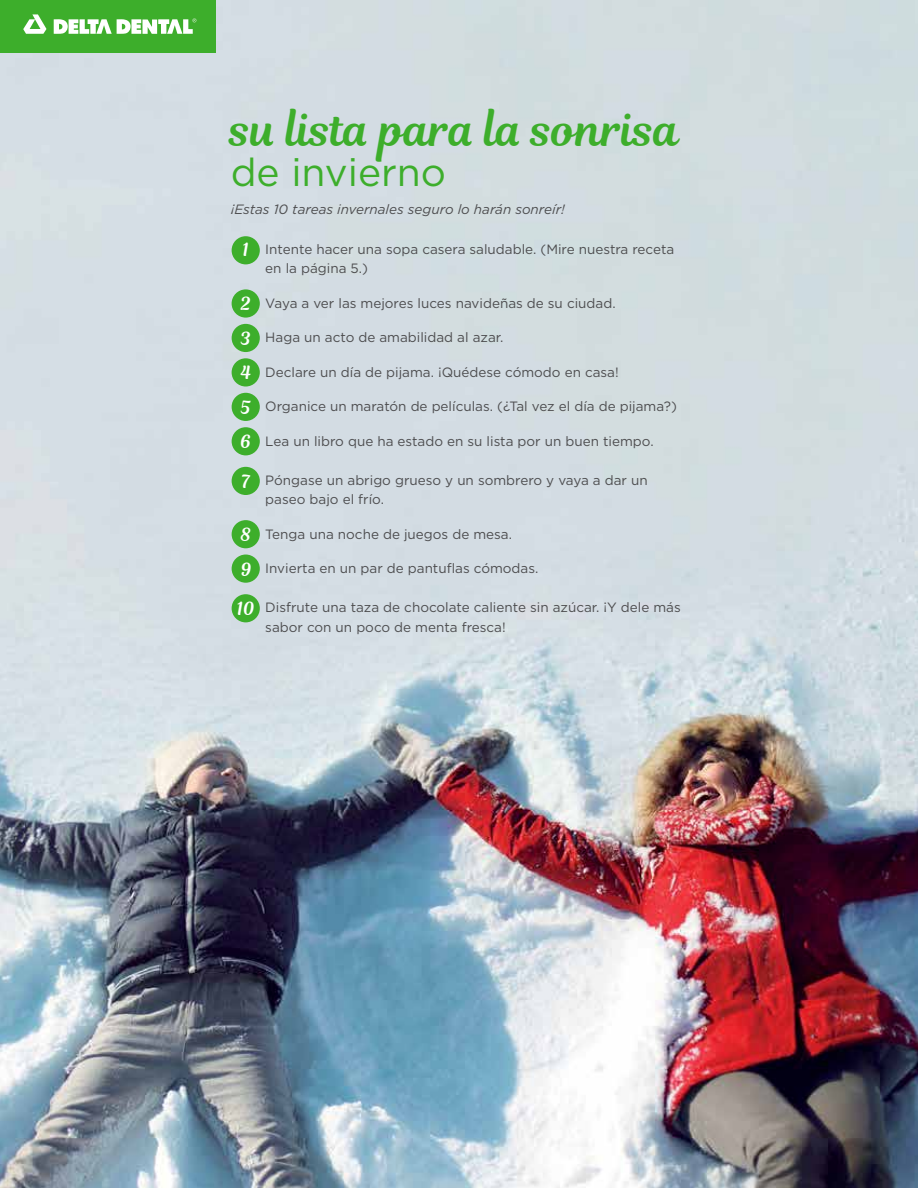
<style>
.page{position:relative;width:918px;height:1188px;background:#fff}
.page>*{position:absolute;margin:0;border:0;box-sizing:border-box;transform-origin:0 0}
.t1{font:45px "Magnolia Script";color:#3dae2b}
.t2{font:39px "Gotham";color:#3dae2b}
.t3{font:18px/34.7px "Magnolia Script";color:#fff;text-align:justify}
.t4{font:13.5px/19.5px "Gotham";color:#4d4d4f}
.t5{font:italic 13.5px "Gotham";color:#4d4d4f}
</style>
<div class="page">
<img style="left:0;top:0;width:918px;height:1188px">
<div style="left:232px;top:594px;width:28px;height:28px;background:#3dae2b;border-radius:50%"></div>
<div style="left:232px;top:236px;width:28px;height:28px;background:#3dae2b;border-radius:50%"></div>
<div style="left:232px;top:289px;width:28px;height:29px;background:#3dae2b;border-radius:50%"></div>
<div style="left:232px;top:324px;width:28px;height:28px;background:#3dae2b;border-radius:50%"></div>
<div style="left:232px;top:358px;width:28px;height:29px;background:#3dae2b;border-radius:50%"></div>
<div style="left:232px;top:393px;width:28px;height:28px;background:#3dae2b;border-radius:50%"></div>
<div style="left:232px;top:427px;width:28px;height:28px;background:#3dae2b;border-radius:50%"></div>
<div style="left:232px;top:467px;width:28px;height:28px;background:#3dae2b;border-radius:50%"></div>
<div style="left:232px;top:520px;width:28px;height:28px;background:#3dae2b;border-radius:50%"></div>
<div style="left:232px;top:555px;width:28px;height:28px;background:#3dae2b;border-radius:50%"></div>
<div style="left:0;top:0;width:216px;height:53px;background:#3dae2b"></div>
<svg style="left:23px;top:14px;width:23px;height:20px"></svg>
<svg style="left:54px;top:18px;width:142px;height:16px"></svg>
<h1 class="t1" style="left:231px;top:97px;width:450px">su lista para la sonrisa</h1>
<h2 class="t2" style="left:231px;top:147px;width:217px">de invierno</h2>
<p class="t5" style="left:231px;top:201px;width:336px">¡Estas 10 tareas invernales seguro lo harán sonreír!</p>
<h3 class="t3" style="left:243px;top:232px;width:8px">1</h3>
<h3 class="t3" style="left:240px;top:286px;width:12px">2<br>3<br>4<br>5<br>6</h3>
<h3 class="t3" style="left:241px;top:464px;width:10px">7</h3>
<h3 class="t3" style="left:240px;top:517px;width:13px">8<br>9</h3>
<h3 class="t3" style="left:237px;top:591px;width:19px">10</h3>
<p class="t4" style="left:265px;top:239px;width:411px">Intente hacer una sopa casera saludable. (Mire nuestra receta en la página 5.)</p>
<p class="t4" style="left:265px;top:293px;width:352px">Vaya a ver las mejores luces navideñas de su ciudad.</p>
<p class="t4" style="left:265px;top:327px;width:240px">Haga un acto de amabilidad al azar.</p>
<p class="t4" style="left:265px;top:362px;width:355px">Declare un día de pijama. ¡Quédese cómodo en casa!</p>
<p class="t4" style="left:265px;top:397px;width:413px">Organice un maratón de películas. (¿Tal vez el día de pijama?)</p>
<p class="t4" style="left:265px;top:431px;width:390px">Lea un libro que ha estado en su lista por un buen tiempo.</p>
<p class="t4" style="left:265px;top:470px;width:384px">Póngase un abrigo grueso y un sombrero y vaya a dar un paseo bajo el frío.</p>
<p class="t4" style="left:265px;top:524px;width:248px">Tenga una noche de juegos de mesa.</p>
<p class="t4" style="left:265px;top:559px;width:275px">Invierta en un par de pantuflas cómodas.</p>
<p class="t4" style="left:265px;top:598px;width:417px">Disfrute una taza de chocolate caliente sin azúcar. ¡Y dele más sabor con un poco de menta fresca!</p>
</div>
